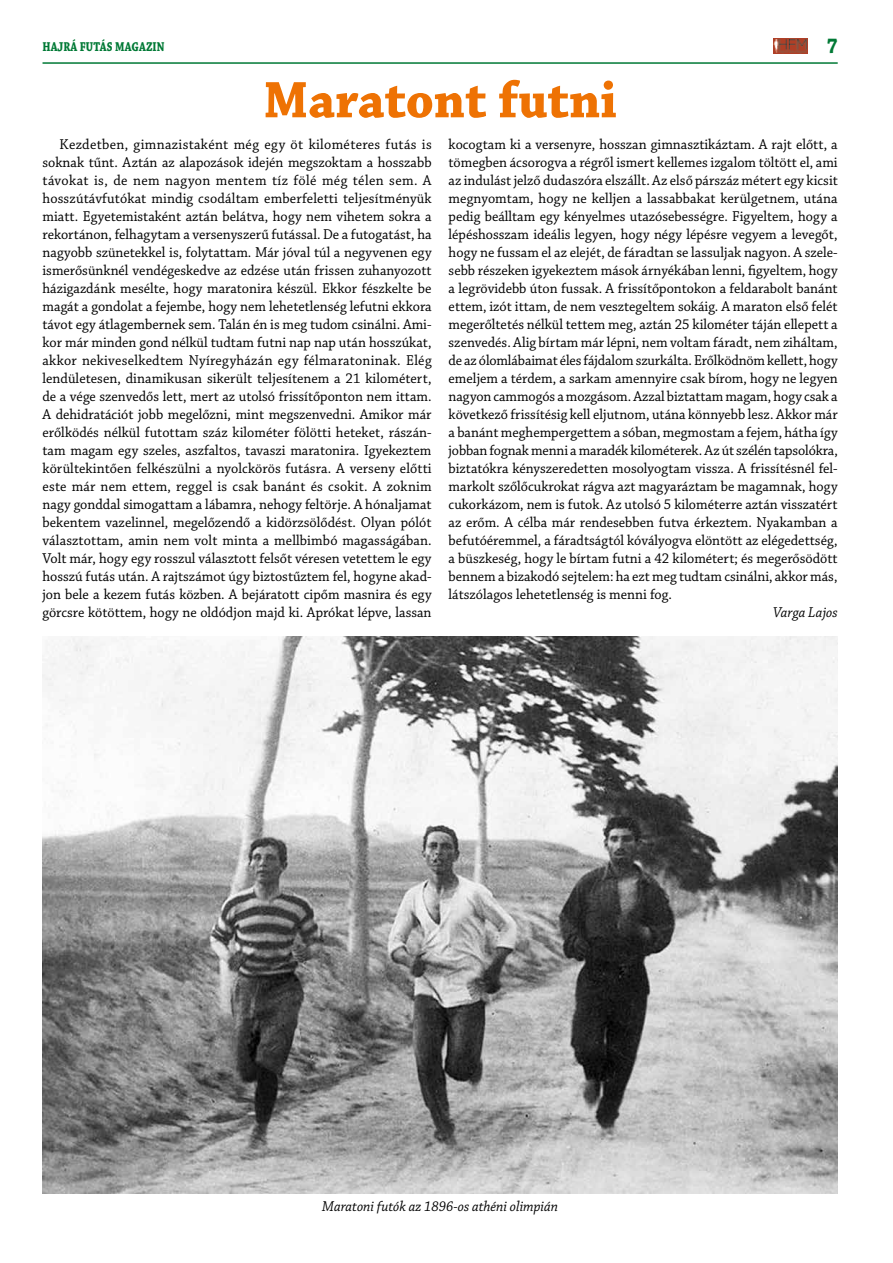
<style>
.page{position:relative;width:893px;height:1263px;background:#fff}
.page>*{position:absolute;margin:0;border:0;box-sizing:border-box;transform-origin:0 0}
.t1{font:700 54px "Chaparral Pro";color:#ee7203;scale:.95 1}
.t2{font:700 22.5px "Chaparral Pro";color:#007935;scale:.85 1}
.t3{font:15px/18px "Chaparral Pro";color:#000;text-align:justify;scale:.95 1}
.t4{font:italic 15px "Chaparral Pro";color:#000;scale:.95 1}
.t5{font:700 13.5px "Chaparral Pro";color:#007935;scale:.8 1}
</style>
<div class="page">
<img style="left:773px;top:38px;width:35px;height:15px">
<hr style="left:43px;top:62px;width:795px;height:2px;background:#007935">
<img style="left:42px;top:636px;width:796px;height:557px">
<p class="t5" style="left:43px;top:39px;width:154px">HAJRÁ FUTÁS MAGAZIN</p>
<h2 class="t2" style="left:827px;top:33px;width:14px">7</h2>
<h1 class="t1" style="left:263px;top:68px;width:373px">Maratont futni</h1>
<p class="t3" style="left:43px;top:136px;width:411px;text-indent:17px">Kezdetben, gimnazistaként még egy öt kilométeres futás is soknak tűnt. Aztán az alapozások idején megszoktam a hosszabb távokat is, de nem nagyon mentem tíz fölé még télen sem. A hosszútávfutókat mindig csodáltam emberfeletti teljesítményük miatt. Egyetemistaként aztán belátva, hogy nem vihetem sokra a rekortánon, felhagytam a versenyszerű futással. De a futogatást, ha nagyobb szünetekkel is, folytattam. Már jóval túl a negyvenen egy ismerősünknél vendégeskedve az edzése után frissen zuhanyozott házigazdánk mesélte, hogy maratonira készül. Ekkor fészkelte be magát a gondolat a fejembe, hogy nem lehetetlenség lefutni ekkora távot egy átlagembernek sem. Talán én is meg tudom csinálni. Ami&shy;kor már minden gond nélkül tudtam futni nap nap után hosszúkat, akkor nekiveselkedtem Nyíregyházán egy félmaratoninak. Elég lendületesen, dinamikusan sikerült teljesítenem a 21 kilométert, de a vége szenvedős lett, mert az utolsó frissítőponton nem ittam.<br>A dehidratációt jobb megelőzni, mint megszenvedni. Amikor már erőlködés nélkül futottam száz kilométer fölötti heteket, rászán&shy;tam magam egy szeles, aszfaltos, tavaszi maratonira. Igyekeztem körültekintően felkészülni a nyolckörös futásra. A verseny előtti este már nem ettem, reggel is csak banánt és csokit. A zoknim nagy gonddal simogattam a lábamra, nehogy feltörje. A hónaljamat bekentem vazelinnel, megelőzendő a kidörzsölődést. Olyan pólót választottam, amin nem volt minta a mellbimbó magasságában.<br>Volt már, hogy egy rosszul választott felsőt véresen vetettem le egy hosszú futás után. A rajtszámot úgy biztostűztem fel, hogyne akad&shy;jon bele a kezem futás közben. A bejáratott cipőm masnira és egy görcsre kötöttem, hogy ne oldódjon majd ki. Aprókat lépve, lassan</p>
<p class="t3" style="left:449px;top:136px;width:411px">kocogtam ki a versenyre, hosszan gimnasztikáztam. A rajt előtt, a tömegben ácsorogva a régről ismert kellemes izgalom töltött el, ami az indulást jelző dudaszóra elszállt. Az első párszáz métert egy kicsit megnyomtam, hogy ne kelljen a lassabbakat kerülgetnem, utána pedig beálltam egy kényelmes utazósebességre. Figyeltem, hogy a lépéshosszam ideális legyen, hogy négy lépésre vegyem a levegőt, hogy ne fussam el az elejét, de fáradtan se lassuljak nagyon. A szele&shy;sebb részeken igyekeztem mások árnyékában lenni, figyeltem, hogy a legrövidebb úton fussak. A frissítőpontokon a feldarabolt banánt ettem, izót ittam, de nem vesztegeltem sokáig. A maraton első felét megerőltetés nélkül tettem meg, aztán 25 kilométer táján ellepett a szenvedés. Alig bírtam már lépni, nem voltam fáradt, nem ziháltam, de az ólomlábaimat éles fájdalom szurkálta. Erőlködnöm kellett, hogy emeljem a térdem, a sarkam amennyire csak bírom, hogy ne legyen nagyon cammogós a mozgásom. Azzal biztattam magam, hogy csak a következő frissítésig kell eljutnom, utána könnyebb lesz. Akkor már a banánt meghempergettem a sóban, megmostam a fejem, hátha így jobban fognak menni a maradék kilométerek. Az út szélén tapsolókra, biztatókra kényszeredetten mosolyogtam vissza. A frissítésnél fel&shy;markolt szőlőcukrokat rágva azt magyaráztam be magamnak, hogy cukorkázom, nem is futok. Az utolsó 5 kilométerre aztán visszatért az erőm. A célba már rendesebben futva érkeztem. Nyakamban a befutóéremmel, a fáradtságtól kóvályogva elöntött az elégedettség, a büszkeség, hogy le bírtam futni a 42 kilométert; és megerősödött bennem a bizakodó sejtelem: ha ezt meg tudtam csinálni, akkor más, látszólagos lehetetlenség is menni fog.</p>
<p class="t4" style="left:773px;top:604px;width:69px">Varga Lajos</p>
<p class="t4" style="left:322px;top:1198px;width:250px">Maratoni futók az 1896-os athéni olimpián</p>
</div>
